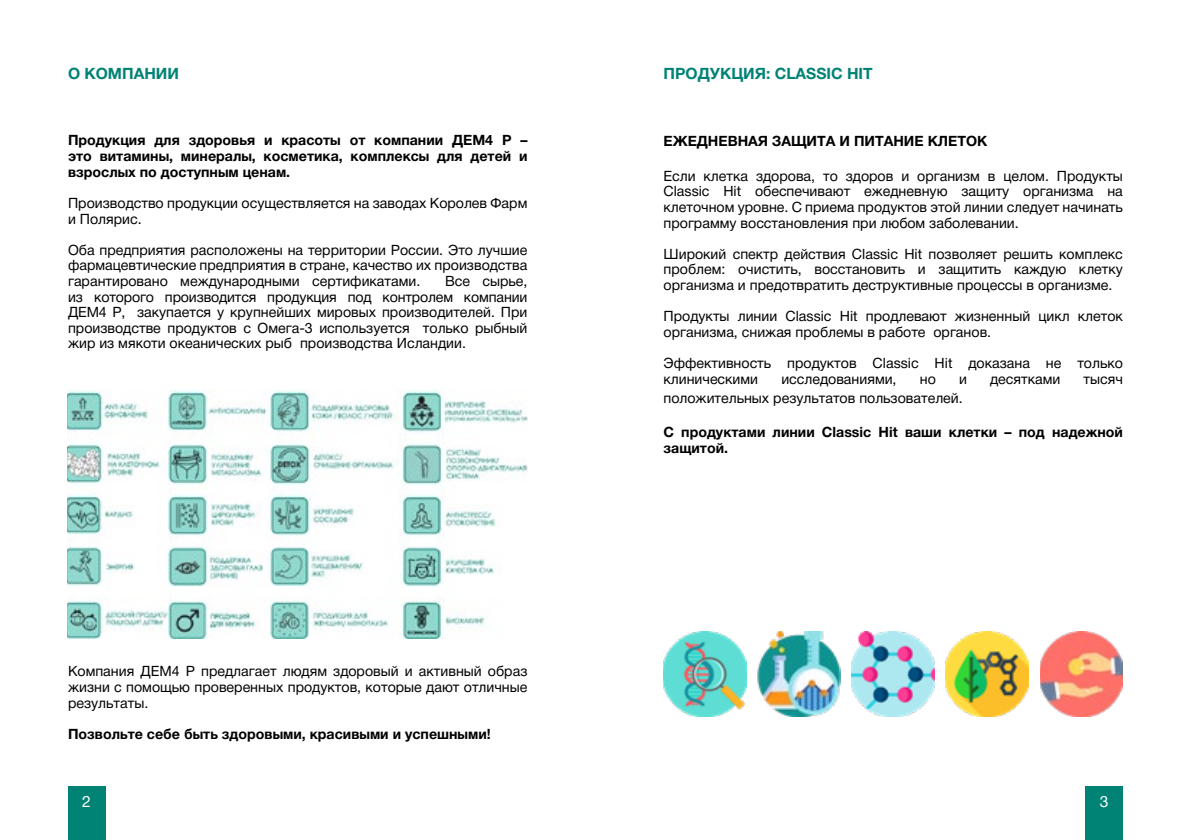
<style>
.page{position:relative;width:1191px;height:840px;background:#fff}
.page>*{position:absolute;margin:0;border:0;box-sizing:border-box;transform-origin:0 0}
.t1{font:700 15.6px "Helvetica Neue Cyr";color:#008375}
.t2{font:15.6px "Helvetica Neue Cyr";color:#fff}
.t3{font:14.2px/15.6px "Helvetica Neue Cyr";color:#000;text-align:justify}
.t4{font:700 14.2px/15.6px "Helvetica Neue Cyr";color:#000}
</style>
<div class="page">
<div style="left:68px;top:785px;width:37px;height:54px;background:#008375"></div>
<div style="left:1085px;top:785px;width:38px;height:54px;background:#008375"></div>
<img style="left:663px;top:631px;width:83px;height:85px">
<img style="left:757px;top:631px;width:83px;height:85px">
<img style="left:851px;top:631px;width:83px;height:85px">
<img style="left:945px;top:631px;width:83px;height:85px">
<img style="left:1040px;top:631px;width:83px;height:85px">
<img style="left:68px;top:389px;width:459px;height:248px">
<p class="t1" style="left:68px;top:65px;width:112px">О КОМПАНИИ</p>
<p class="t1" style="left:663px;top:65px;width:211px">ПРОДУКЦИЯ: CLASSIC HIT</p>
<p class="t4" style="left:68px;top:133px;width:461px;text-align:justify">Продукция для здоровья и красоты от компании ДЕМ4 Р – это витамины, минералы, косметика, комплексы для детей и взрослых по доступным ценам.</p>
<p class="t3" style="left:68px;top:195px;width:461px">Производство продукции осуществляется на заводах Королев Фарм и Полярис.</p>
<p class="t3" style="left:68px;top:242px;width:461px">Оба предприятия расположены на территории России. Это лучшие фармацевтические предприятия в стране, качество их производства гарантировано международными сертификатами.</p>
<p class="t3" style="left:68px;top:273px;width:461px;text-indent:377px">Все сырье, из которого производится продукция под контролем компании ДЕМ4 Р, закупается у крупнейших мировых производителей. При производстве продуктов с Омега-3 используется только рыбный жир из мякоти океанических рыб производства Исландии.</p>
<p class="t3" style="left:68px;top:663px;width:461px">Компания ДЕМ4 Р предлагает людям здоровый и активный образ жизни с помощью проверенных продуктов, которые дают отличные результаты.</p>
<p class="t4" style="left:68px;top:725px;width:424px">Позвольте себе быть здоровыми, красивыми и успешными!</p>
<p class="t4" style="left:663px;top:134px;width:325px">ЕЖЕДНЕВНАЯ ЗАЩИТА И ПИТАНИЕ КЛЕТОК</p>
<p class="t3" style="left:663px;top:168px;width:461px">Если клетка здорова, то здоров и организм в целом. Продукты Classic Hit обеспечивают ежедневную защиту организма на клеточном уровне. С приема продуктов этой линии следует начинать программу восстановления при любом заболевании.</p>
<p class="t3" style="left:663px;top:246px;width:461px">Широкий спектр действия Classic Hit позволяет решить комплекс проблем: очистить, восстановить и защитить каждую клетку организма и предотвратить деструктивные процессы в организме.</p>
<p class="t3" style="left:663px;top:308px;width:461px">Продукты линии Classic Hit продлевают жизненный цикл клеток организма, снижая проблемы в работе органов.</p>
<p class="t3" style="left:663px;top:355px;width:461px">Эффективность продуктов Classic Hit доказана не только клиническими</p>
<p class="t3" style="left:781px;top:371px;width:117px">исследованиями,</p>
<p class="t3" style="left:919px;top:371px;width:18px">но</p>
<p class="t3" style="left:959px;top:371px;width:9px">и</p>
<p class="t3" style="left:990px;top:371px;width:72px">десятками</p>
<p class="t3" style="left:1083px;top:371px;width:41px">тысяч</p>
<p class="t3" style="left:663px;top:389px;width:301px">положительных результатов пользователей.</p>
<p class="t4" style="left:663px;top:424px;width:461px">С продуктами линии Classic Hit ваши клетки – под надежной защитой.</p>
<p class="t2" style="left:82px;top:792px;width:10px">2</p>
<p class="t2" style="left:1099px;top:792px;width:10px">3</p>
</div>
